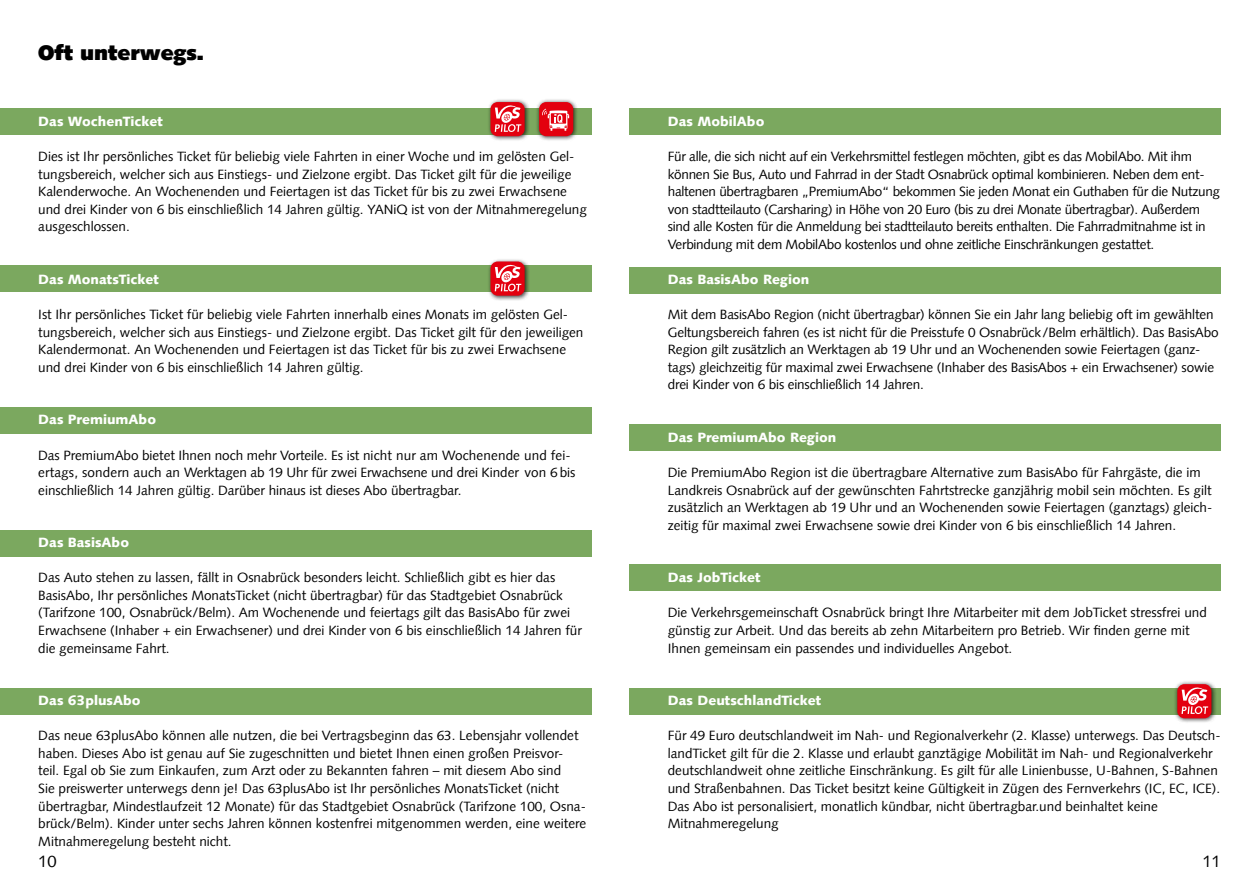
<style>
.page{position:relative;width:1259px;height:893px;background:#fff}
.page>*{position:absolute;margin:0;border:0;box-sizing:border-box;transform-origin:0 0}
.t1{font:900 21px "Syntax LT Std";color:#000}
.t2{font:16.5px "Syntax Com";color:#000}
.t3{font:13.5px/17.5px "Syntax Com";color:#000}
.t4{font:13.5px/17.5px "Syntax Com";letter-spacing:-.02em;color:#000}
.t5{font:900 13.5px "Syntax Com";color:#fff}
</style>
<div class="page">
<div style="left:0;top:688px;width:591px;height:27px;background:#7ba85f"></div>
<div style="left:0;top:108px;width:591px;height:26px;background:#7ba85f"></div>
<div style="left:0;top:266px;width:591px;height:26px;background:#7ba85f"></div>
<div style="left:0;top:407px;width:591px;height:27px;background:#7ba85f"></div>
<div style="left:0;top:530px;width:591px;height:27px;background:#7ba85f"></div>
<div style="left:535px;top:98px;width:44px;height:44px;background:#000;opacity:.75"></div>
<div style="left:539px;top:102px;width:34px;height:34px;background:#e3000f;border-radius:7px"></div>
<div style="left:487px;top:98px;width:43px;height:44px;background:#000;opacity:.75"></div>
<div style="left:490px;top:102px;width:34px;height:34px;background:#e3000f;border-radius:7px"></div>
<svg style="left:542px;top:109px;width:27px;height:22px"></svg>
<svg style="left:495px;top:105px;width:26px;height:27px"></svg>
<div style="left:487px;top:258px;width:43px;height:43px;background:#000;opacity:.75"></div>
<div style="left:490px;top:261px;width:34px;height:35px;background:#e3000f;border-radius:7px"></div>
<svg style="left:495px;top:264px;width:26px;height:27px"></svg>
<div style="left:629px;top:267px;width:591px;height:26px;background:#7ba85f"></div>
<div style="left:629px;top:424px;width:591px;height:27px;background:#7ba85f"></div>
<div style="left:629px;top:565px;width:591px;height:26px;background:#7ba85f"></div>
<div style="left:629px;top:688px;width:591px;height:26px;background:#7ba85f"></div>
<div style="left:629px;top:108px;width:591px;height:26px;background:#7ba85f"></div>
<div style="left:1173px;top:680px;width:43px;height:44px;background:#000;opacity:.75"></div>
<div style="left:1177px;top:684px;width:34px;height:34px;background:#e3000f;border-radius:7px"></div>
<svg style="left:1181px;top:687px;width:27px;height:27px"></svg>
<h1 class="t1" style="left:38px;top:41px;width:167px">Oft unterwegs.</h1>
<p class="t5" style="left:38px;top:113px;width:126px">Das WochenTicket</p>
<p class="t3" style="left:38px;top:148px;width:550px">Dies ist Ihr persönliches Ticket für beliebig viele Fahrten in einer Woche und im gelösten Gel&shy;tungsbereich, welcher sich aus Einstiegs- und Zielzone ergibt. Das Ticket gilt für die jeweilige Kalenderwoche. An Wochenenden und Feiertagen ist das Ticket für bis zu zwei Erwachsene und drei Kinder von 6 bis einschließlich 14 Jahren gültig. YANiQ ist von der Mitnahmeregelung ausgeschlossen.</p>
<p class="t5" style="left:38px;top:271px;width:122px">Das MonatsTicket</p>
<p class="t3" style="left:38px;top:306px;width:547px">Ist Ihr persönliches Ticket für beliebig viele Fahrten innerhalb eines Monats im gelösten Gel&shy;tungsbereich, welcher sich aus Einstiegs- und Zielzone ergibt. Das Ticket gilt für den jeweiligen Kalendermonat. An Wochenenden und Feiertagen ist das Ticket für bis zu zwei Erwachsene und drei Kinder von 6 bis einschließlich 14 Jahren gültig.</p>
<p class="t5" style="left:38px;top:412px;width:119px">Das PremiumAbo</p>
<p class="t3" style="left:38px;top:446px;width:539px">Das PremiumAbo bietet Ihnen noch mehr Vorteile. Es ist nicht nur am Wochenende und fei&shy;ertags, sondern auch an Werktagen ab 19 Uhr für zwei Erwachsene und drei Kinder von 6 bis einschließlich 14 Jahren gültig. Darüber hinaus ist dieses Abo übertragbar.</p>
<p class="t5" style="left:38px;top:534px;width:92px">Das BasisAbo</p>
<p class="t3" style="left:38px;top:569px;width:545px">Das Auto stehen zu lassen, fällt in Osnabrück besonders leicht. Schließlich gibt es hier das BasisAbo, Ihr persönliches MonatsTicket (nicht übertragbar) für das Stadtgebiet Osnabrück (Tarifzone 100, Osnabrück/Belm). Am Wochenende und feiertags gilt das BasisAbo für zwei Erwachsene (Inhaber + ein Erwachsener) und drei Kinder von 6 bis einschließlich 14 Jahren für die gemeinsame Fahrt.</p>
<p class="t5" style="left:38px;top:692px;width:104px">Das 63plusAbo</p>
<p class="t3" style="left:38px;top:727px;width:549px">Das neue 63plusAbo können alle nutzen, die bei Vertragsbeginn das 63. Lebensjahr vollendet haben. Dieses Abo ist genau auf Sie zugeschnitten und bietet Ihnen einen großen Preisvor&shy;teil. Egal ob Sie zum Einkaufen, zum Arzt oder zu Bekannten fahren – mit diesem Abo sind<br>Sie preiswerter unterwegs denn je! Das 63plusAbo ist Ihr persönliches MonatsTicket (nicht übertragbar, Mindestlaufzeit 12 Monate) für das Stadtgebiet Osnabrück (Tarifzone 100, Osna&shy;brück/Belm). Kinder unter sechs Jahren können kostenfrei mitgenommen werden, eine weitere Mitnahmeregelung besteht nicht.</p>
<p class="t2" style="left:38px;top:852px;width:20px">10</p>
<p class="t5" style="left:668px;top:113px;width:98px">Das MobilAbo</p>
<p class="t4" style="left:668px;top:148px;width:554px">Für alle, die sich nicht auf ein Verkehrsmittel festlegen möchten, gibt es das MobilAbo. Mit ihm können Sie Bus, Auto und Fahrrad in der Stadt Osnabrück optimal kombinieren. Neben dem ent&shy;haltenen übertragbaren „PremiumAbo“ bekommen Sie jeden Monat ein Guthaben für die Nutzung von stadtteilauto (Carsharing) in Höhe von 20 Euro (bis zu drei Monate übertragbar). Außerdem sind alle Kosten für die Anmeldung bei stadtteilauto bereits enthalten. Die Fahrradmitnahme ist in Verbindung mit dem MobilAbo kostenlos und ohne zeitliche Einschränkungen gestattet.</p>
<p class="t5" style="left:668px;top:271px;width:143px">Das BasisAbo Region</p>
<p class="t3" style="left:668px;top:306px;width:552px">Mit dem BasisAbo Region (nicht übertragbar) können Sie ein Jahr lang beliebig oft im gewählten Geltungsbereich fahren (es ist nicht für die Preisstufe 0 Osnabrück/Belm erhältlich). Das BasisAbo Region gilt zusätzlich an Werktagen ab 19 Uhr und an Wochenenden sowie Feiertagen (ganz&shy;tags) gleichzeitig für maximal zwei Erwachsene (Inhaber des BasisAbos + ein Erwachsener) sowie drei Kinder von 6 bis einschließlich 14 Jahren.</p>
<p class="t5" style="left:668px;top:429px;width:170px">Das PremiumAbo Region</p>
<p class="t3" style="left:668px;top:464px;width:546px">Die PremiumAbo Region ist die übertragbare Alternative zum BasisAbo für Fahrgäste, die im Landkreis Osnabrück auf der gewünschten Fahrtstrecke ganzjährig mobil sein möchten. Es gilt zusätzlich an Werktagen ab 19 Uhr und an Wochenenden sowie Feiertagen (ganztags) gleich&shy;zeitig für maximal zwei Erwachsene sowie drei Kinder von 6 bis einschließlich 14 Jahren.</p>
<p class="t5" style="left:668px;top:570px;width:94px">Das JobTicket</p>
<p class="t3" style="left:668px;top:604px;width:540px">Die Verkehrsgemeinschaft Osnabrück bringt Ihre Mitarbeiter mit dem JobTicket stressfrei und günstig zur Arbeit. Und das bereits ab zehn Mitarbeitern pro Betrieb. Wir finden gerne mit<br>Ihnen gemeinsam ein passendes und individuelles Angebot.</p>
<p class="t5" style="left:668px;top:692px;width:155px">Das DeutschlandTicket</p>
<p class="t3" style="left:668px;top:727px;width:554px">Für 49 Euro deutschlandweit im Nah- und Regionalverkehr (2. Klasse) unterwegs. Das Deutsch&shy;landTicket gilt für die 2. Klasse und erlaubt ganztägige Mobilität im Nah- und Regionalverkehr deutschlandweit ohne zeitliche Einschränkung. Es gilt für alle Linienbusse, U-Bahnen, S-Bahnen und Straßenbahnen. Das Ticket besitzt keine Gültigkeit in Zügen des Fernverkehrs (IC, EC, ICE).<br>Das Abo ist personalisiert, monatlich kündbar, nicht übertragbar.und beinhaltet keine Mitnahmeregelung</p>
<p class="t2" style="left:1202px;top:852px;width:20px">11</p>
</div>
